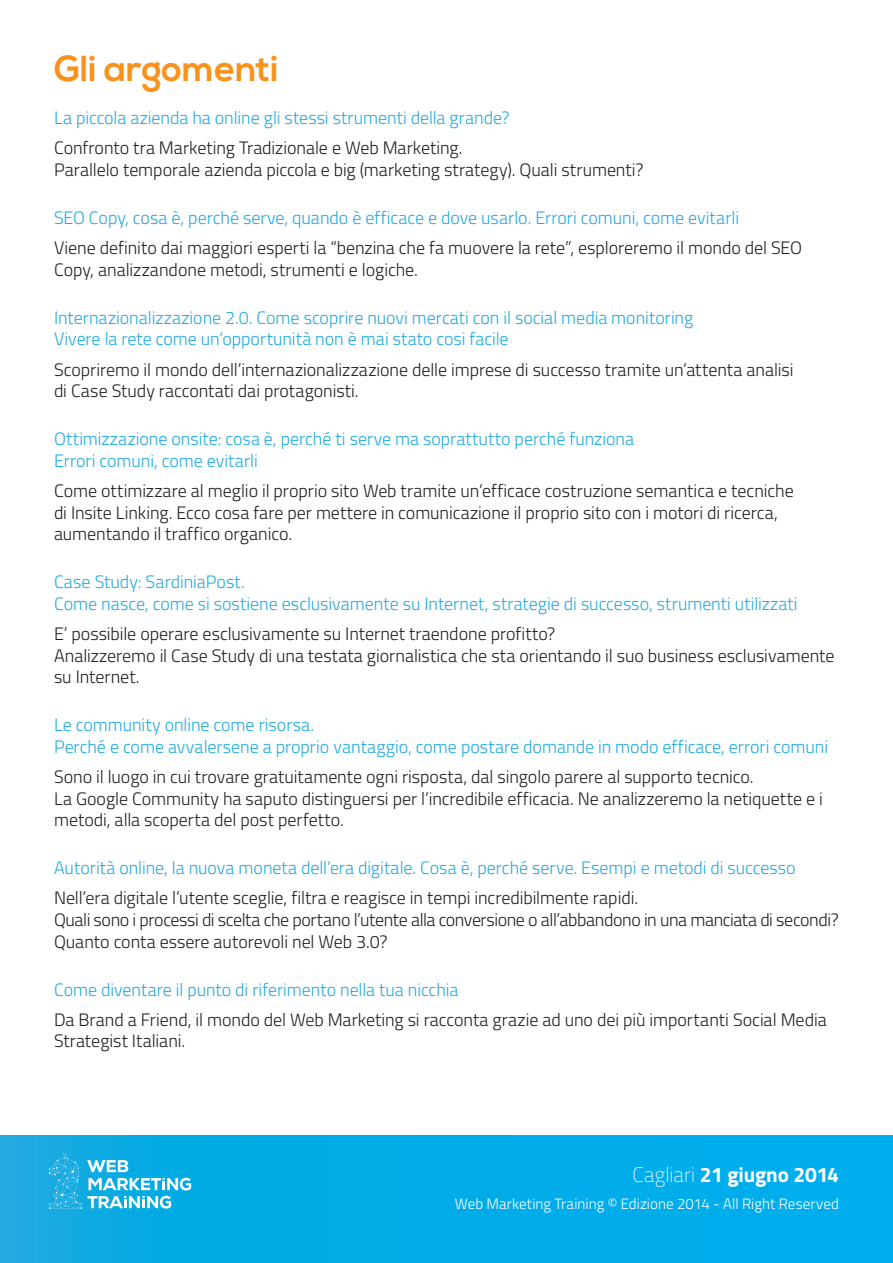
<style>
.page{position:relative;width:893px;height:1263px;background:#fff}
.page>*{position:absolute;margin:0;border:0;box-sizing:border-box;transform-origin:0 0}
.t1{font:700 36px "Nexa";color:#f7931d}
.t2{font:700 21px "Titillium";letter-spacing:-.01em;color:#fff}
.t3{font:300 18px/21.6px "Titillium";letter-spacing:-.005em;color:#231f20}
.t4{font:300 18px "Titillium";letter-spacing:-.005em;color:#24aae1}
.t5{font:300 15px "Titillium";letter-spacing:.005em;color:#fff}
.s1{font-weight:100}
</style>
<div class="page">
<svg style="left:0;top:1135px;width:893px;height:128px;background:#02abe7"></svg>
<svg style="left:49px;top:1153px;width:142px;height:56px;background:#3cbbe7"></svg>
<p class="t1" style="left:54px;top:48px;width:226px">Gli argomenti</p>
<p class="t4" style="left:54px;top:105px;width:457px">La piccola azienda ha online gli stessi strumenti della grande?</p>
<p class="t3" style="left:54px;top:136px;width:591px">Confronto tra Marketing Tradizionale e Web Marketing.<br>Parallelo temporale azienda piccola e big (marketing strategy). Quali strumenti?</p>
<p class="t4" style="left:54px;top:205px;width:687px">SEO Copy, cosa è, perché serve, quando è efficace e dove usarlo. Errori comuni, come evitarli</p>
<p class="t3" style="left:54px;top:236px;width:749px">Viene definito dai maggiori esperti la “benzina che fa muovere la rete”, esploreremo il mondo del SEO<br>Copy, analizzandone metodi, strumenti e logiche.</p>
<p class="t4" style="left:54px;top:304px;width:641px">Internazionalizzazione 2.0. Come scoprire nuovi mercati con il social media monitoring</p>
<p class="t4" style="left:54px;top:326px;width:456px">Vivere la rete come un’opportunità non è mai stato cosi facile</p>
<p class="t3" style="left:54px;top:358px;width:741px">Scopriremo il mondo dell’internazionalizzazione delle imprese di successo tramite un’attenta analisi di Case Study raccontati dai protagonisti.</p>
<p class="t4" style="left:54px;top:426px;width:582px">Ottimizzazione onsite: cosa è, perché ti serve ma soprattutto perché funziona</p>
<p class="t4" style="left:54px;top:447px;width:205px">Errori comuni, come evitarli</p>
<p class="t3" style="left:54px;top:479px;width:741px">Come ottimizzare al meglio il proprio sito Web tramite un’efficace costruzione semantica e tecniche di Insite Linking. Ecco cosa fare per mettere in comunicazione il proprio sito con i motori di ricerca, aumentando il traffico organico.</p>
<p class="t4" style="left:54px;top:569px;width:192px">Case Study: SardiniaPost.</p>
<p class="t4" style="left:54px;top:590px;width:745px">Come nasce, come si sostiene esclusivamente su Internet, strategie di successo, strumenti utilizzati</p>
<p class="t3" style="left:54px;top:622px;width:782px">E’ possibile operare esclusivamente su Internet traendone profitto?<br>Analizzeremo il Case Study di una testata giornalistica che sta orientando il suo business esclusivamente su Internet.</p>
<p class="t4" style="left:54px;top:712px;width:262px">Le community online come risorsa.</p>
<p class="t4" style="left:54px;top:733px;width:776px">Perché e come avvalersene a proprio vantaggio, come postare domande in modo efficace, errori comuni</p>
<p class="t3" style="left:54px;top:765px;width:770px">Sono il luogo in cui trovare gratuitamente ogni risposta, dal singolo parere al supporto tecnico.<br>La Google Community ha saputo distinguersi per l’incredibile efficacia. Ne analizzeremo la netiquette e i metodi, alla scoperta del post perfetto.</p>
<p class="t4" style="left:54px;top:855px;width:743px">Autorità online, la nuova moneta dell’era digitale. Cosa è, perché serve. Esempi e metodi di successo</p>
<p class="t3" style="left:54px;top:886px;width:786px">Nell’era digitale l’utente sceglie, filtra e reagisce in tempi incredibilmente rapidi.<br>Quali sono i processi di scelta che portano l’utente alla conversione o all’abbandono in una manciata di secondi?<br>Quanto conta essere autorevoli nel Web 3.0?</p>
<p class="t4" style="left:54px;top:976px;width:406px">Come diventare il punto di riferimento nella tua nicchia</p>
<p class="t3" style="left:54px;top:1008px;width:774px">Da Brand a Friend, il mondo del Web Marketing si racconta grazie ad uno dei più importanti Social Media<br>Strategist Italiani.</p>
<p class="t2" style="left:632px;top:1158px;width:208px"><span class="s1">Cagliari</span> 21 giugno 2014</p>
<p class="t5" style="left:455px;top:1193px;width:385px">Web Marketing Training © Edizione 2014 - All Right Reserved</p>
</div>
